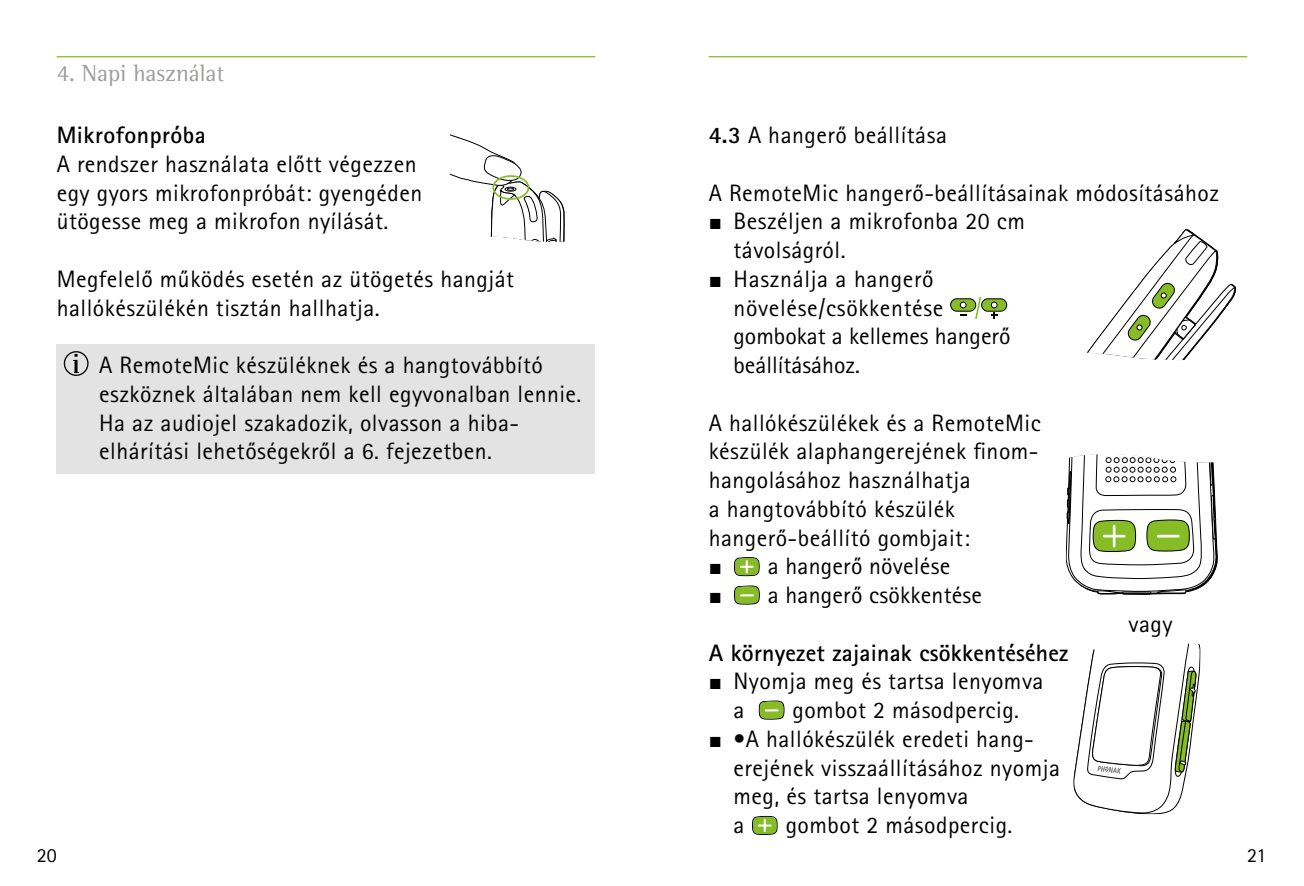
<style>
.page{position:relative;width:1304px;height:886px;background:#fff}
.page>*{position:absolute;margin:0;border:0;box-sizing:border-box;transform-origin:0 0}
.t1{font:23.75px/28.8px "Rotis Sans Serif Pro";letter-spacing:.02em;color:#000}
.t2{font:700 23.75px "Rotis Sans Serif Pro";letter-spacing:.01em;color:#000}
.t3{font:23.75px "Rotis Sans Serif Pro";color:#000}
.t4{font:23.75px "Rotis Semi Serif Pro";color:#9d9d9c}
.t5{font:23.75px "European Pi Three";color:#000}
.t6{font:20px "Rotis Sans Serif Pro";color:#000}
.s1{font-weight:700}
.s2{font-family:"European Pi Three"}
</style>
<div class="page">
<div style="left:57px;top:344px;width:538px;height:130px;background:#e3e3e3"></div>
<svg style="left:450px;top:134px;width:115px;height:108px"></svg>
<div style="left:492px;top:175px;width:37px;height:25px;border:2px solid #86bc25;border-radius:50%"></div>
<svg style="left:1086px;top:229px;width:150px;height:131px"></svg>
<svg style="left:1066px;top:454px;width:152px;height:141px"></svg>
<svg style="left:1073px;top:643px;width:127px;height:171px"></svg>
<hr style="left:57px;top:56px;width:538px;height:1px;background:#86bc25">
<hr style="left:709px;top:56px;width:538px;height:1px;background:#86bc25">
<svg style="left:64px;top:351px;width:25px;height:25px"></svg>
<svg style="left:975px;top:297px;width:6px;height:22px"></svg>
<div style="left:951px;top:299px;width:25px;height:12px;background:#86bc25;border-radius:6px"></div>
<div style="left:950px;top:298px;width:26px;height:13px;border:1px solid #000;border-radius:6px"></div>
<svg style="left:960px;top:302px;width:6px;height:6px"></svg>
<div style="left:982px;top:299px;width:25px;height:12px;background:#86bc25;border-radius:6px"></div>
<div style="left:981px;top:298px;width:26px;height:13px;border:1px solid #000;border-radius:6px"></div>
<svg style="left:991px;top:302px;width:6px;height:17px"></svg>
<svg style="left:734px;top:557px;width:26px;height:20px"></svg>
<svg style="left:734px;top:585px;width:26px;height:20px"></svg>
<svg style="left:759px;top:700px;width:26px;height:20px"></svg>
<svg style="left:752px;top:815px;width:26px;height:20px"></svg>
<p class="t4" style="left:57px;top:59px;width:169px">4. Napi használat</p>
<p class="t2" style="left:57px;top:120px;width:151px">Mikrofonpróba</p>
<p class="t1" style="left:57px;top:150px;width:367px">A rendszer használata előtt végezzen egy gyors mikrofonpróbát: gyengéden ütögesse meg a mikrofon nyílását.</p>
<p class="t1" style="left:57px;top:265px;width:459px">Megfelelő működés esetén az ütögetés hangját hallókészülékén tisztán hallhatja.</p>
<p class="t1" style="left:99px;top:351px;width:484px">A RemoteMic készüléknek és a hangtovábbító eszköznek általában nem kell egyvonalban lennie.<br>Ha az audiojel szakadozik, olvasson a hiba&shy;elhárítási lehetőségekről a 6. fejezetben.</p>
<p class="t1" style="left:709px;top:121px;width:240px"><span class="s1">4.3</span> A hangerő beállítása</p>
<p class="t1" style="left:709px;top:178px;width:512px">A RemoteMic hangerő-beállításainak módosításához</p>
<p class="t1" style="left:709px;top:207px;width:318px"><span class="s2">J</span> Beszéljen a mikrofonba 20 cm</p>
<p class="t1" style="left:733px;top:236px;width:114px">távolságról.</p>
<p class="t1" style="left:709px;top:265px;width:226px"><span class="s2">J</span> Használja a hangerő</p>
<p class="t1" style="left:733px;top:293px;width:211px">növelése/csökkentése</p>
<p class="t3" style="left:733px;top:322px;width:278px">gombokat a kellemes hangerő</p>
<p class="t3" style="left:733px;top:351px;width:128px">beállításához.</p>
<p class="t1" style="left:709px;top:408px;width:334px">A hallókészülékek és a RemoteMic készülék alaphangerejének finom&shy;hangolásához használhatja<br>a hangtovábbító készülék hangerő-beállító gombjait:</p>
<p class="t5" style="left:709px;top:551px;width:15px">J</p>
<p class="t1" style="left:768px;top:552px;width:184px">a hangerő növelése</p>
<p class="t5" style="left:709px;top:579px;width:15px">J</p>
<p class="t1" style="left:768px;top:581px;width:216px">a hangerő csökkentése</p>
<p class="t2" style="left:709px;top:637px;width:361px">A környezet zajainak csökkentéséhez</p>
<p class="t1" style="left:709px;top:667px;width:336px"><span class="s2">J</span> Nyomja meg és tartsa lenyomva</p>
<p class="t1" style="left:733px;top:696px;width:12px">a</p>
<p class="t1" style="left:792px;top:696px;width:228px">gombot 2 másodpercig.</p>
<p class="t1" style="left:709px;top:725px;width:327px"><span class="s2">J</span> •A hallókészülék eredeti hang-</p>
<p class="t1" style="left:733px;top:753px;width:328px">erejének visszaállításához nyomja</p>
<p class="t1" style="left:733px;top:782px;width:237px">meg, és tartsa lenyomva</p>
<p class="t1" style="left:733px;top:811px;width:12px">a</p>
<p class="t1" style="left:786px;top:811px;width:228px">gombot 2 másodpercig.</p>
<p class="t1" style="left:1128px;top:610px;width:46px">vagy</p>
<p class="t6" style="left:37px;top:843px;width:21px">20</p>
<p class="t6" style="left:1247px;top:843px;width:21px">21</p>
</div>
